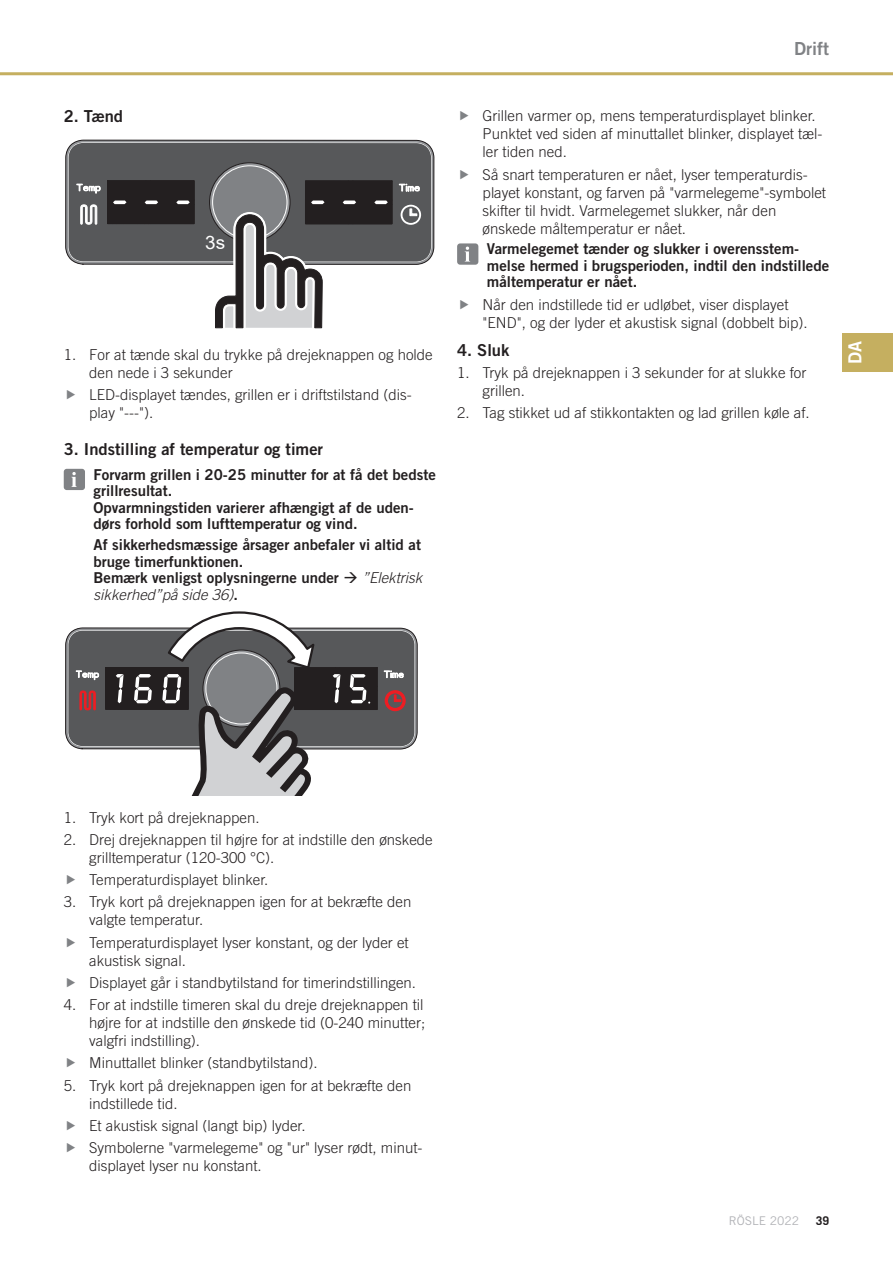
<style>
.page{position:relative;width:893px;height:1263px;background:#fff}
.page>*{position:absolute;margin:0;border:0;box-sizing:border-box;transform-origin:0 0}
.t1{font:18.45px "Arial";color:#fff}
.t2{font:18px "Trade Gothic LT Pro Bd 2";color:#808285}
.t3{font:18px "Trade Gothic LT Pro Bd 2";color:#fff}
.t4{font:16.5px "Trade Gothic LT Pro Bd 2";color:#231f20}
.t5{font:300 15px/18px "Trade Gothic LT Pro";color:#231f20}
.t6{font:15px/16.5px "Trade Gothic LT Pro Bd 2";color:#231f20}
.t7{font:italic 300 15px "Trade Gothic LT Pro";color:#231f20}
.t8{font:12px "Trade Gothic LT Pro";color:#b2b3b7}
.t9{font:700 12px "Trade Gothic LT Pro";color:#231f20}
.s1{font-family:"Trade Gothic LT Pro";font-weight:300;font-style:italic}
.s2{font-family:"Trade Gothic LT Pro Bd 2";font-weight:400;font-style:normal}
</style>
<div class="page">
<hr style="left:0;top:72px;width:893px;height:3px;background:#c5af60">
<div style="left:842px;top:334px;width:51px;height:38px;background:#c5af60"></div>
<svg style="left:68px;top:139px;width:364px;height:190px"></svg>
<div style="left:64px;top:469px;width:21px;height:21px;background:#808285;border-radius:3px"></div>
<svg style="left:71px;top:472px;width:6px;height:15px"></svg>
<svg style="left:65px;top:611px;width:353px;height:185px"></svg>
<div style="left:457px;top:243px;width:21px;height:22px;background:#808285;border-radius:3px"></div>
<svg style="left:465px;top:247px;width:5px;height:15px"></svg>
<p class="t4" style="left:64px;top:106px;width:61px">2. Tænd</p>
<p class="t1" style="left:205px;top:230px;width:21px">3s</p>
<p class="t5" style="left:89px;top:345px;width:345px;text-indent:-26px">1. For at tænde skal du trykke på drejeknappen og holde den nede i 3 sekunder</p>
<p class="t5" style="left:89px;top:385px;width:324px">LED-displayet tændes, grillen er i driftstilstand (dis&shy;play "---").</p>
<p class="t4" style="left:64px;top:439px;width:261px">3. Indstilling af temperatur og timer</p>
<p class="t6" style="left:94px;top:466px;width:344px">Forvarm grillen i 20-25 minutter for at få det bedste grillresultat.<br>Opvarmningstiden varierer afhængigt af de uden&shy;dørs forhold som lufttemperatur og vind.</p>
<p class="t6" style="left:94px;top:536px;width:330px">Af sikkerhedsmæssige årsager anbefaler vi altid at bruge timerfunktionen.<br>Bemærk venligst oplysningerne under → <span class="s1">”Elektrisk</span></p>
<p class="t7" style="left:94px;top:585px;width:146px">sikkerhed”på side 36)<span class="s2">.</span></p>
<p class="t2" style="left:794px;top:38px;width:36px">Drift</p>
<p class="t5" style="left:483px;top:107px;width:341px">Grillen varmer op, mens temperaturdisplayet blinker.<br>Punktet ved siden af minuttallet blinker, displayet tæl&shy;ler tiden ned.</p>
<p class="t5" style="left:483px;top:165px;width:345px">Så snart temperaturen er nået, lyser temperaturdis&shy;playet konstant, og farven på "varmelegeme"-symbolet skifter til hvidt. Varmelegemet slukker, når den ønskede måltemperatur er nået.</p>
<p class="t6" style="left:487px;top:240px;width:344px">Varmelegemet tænder og slukker i overensstem&shy;melse hermed i brugsperioden, indtil den indstillede måltemperatur er nået.</p>
<p class="t5" style="left:483px;top:295px;width:327px">Når den indstillede tid er udløbet, viser displayet "END", og der lyder et akustisk signal (dobbelt bip).</p>
<p class="t4" style="left:457px;top:340px;width:54px">4. Sluk</p>
<p class="t5" style="left:483px;top:364px;width:325px;text-indent:-26px">1. Tryk på drejeknappen i 3 sekunder for at slukke for grillen.</p>
<p class="t5" style="left:457px;top:404px;width:354px">2. Tag stikket ud af stikkontakten og lad grillen køle af.</p>
<p class="t3" style="left:844px;top:364px;width:25px;rotate:-90deg">DA</p>
<p class="t5" style="left:64px;top:808px;width:197px">1. Tryk kort på drejeknappen.</p>
<p class="t5" style="left:89px;top:830px;width:345px;text-indent:-26px">2. Drej drejeknappen til højre for at indstille den ønskede grilltemperatur (120-300 °C).</p>
<p class="t5" style="left:89px;top:870px;width:181px">Temperaturdisplayet blinker.</p>
<p class="t5" style="left:89px;top:893px;width:324px;text-indent:-26px">3. Tryk kort på drejeknappen igen for at bekræfte den valgte temperatur.</p>
<p class="t5" style="left:89px;top:933px;width:321px">Temperaturdisplayet lyser konstant, og der lyder et akustisk signal.</p>
<p class="t5" style="left:89px;top:973px;width:328px">Displayet går i standbytilstand for timerindstillingen.</p>
<p class="t5" style="left:89px;top:995px;width:337px;text-align:justify;text-indent:-26px">4. For at indstille timeren skal du dreje drejeknappen til højre for at indstille den ønskede tid (0-240 minutter; valgfri indstilling).</p>
<p class="t5" style="left:89px;top:1054px;width:230px">Minuttallet blinker (standbytilstand).</p>
<p class="t5" style="left:89px;top:1076px;width:324px;text-indent:-26px">5. Tryk kort på drejeknappen igen for at bekræfte den indstillede tid.</p>
<p class="t5" style="left:89px;top:1114px;width:335px;line-height:22.2px">Et akustisk signal (langt bip) lyder.<br>Symbolerne "varmelegeme" og "ur" lyser rødt, minut-</p>
<p class="t5" style="left:89px;top:1156px;width:174px">displayet lyser nu konstant.</p>
<p class="t8" style="left:729px;top:1213px;width:72px">RÖSLE 2022</p>
<p class="t9" style="left:816px;top:1213px;width:15px">39</p>
</div>
